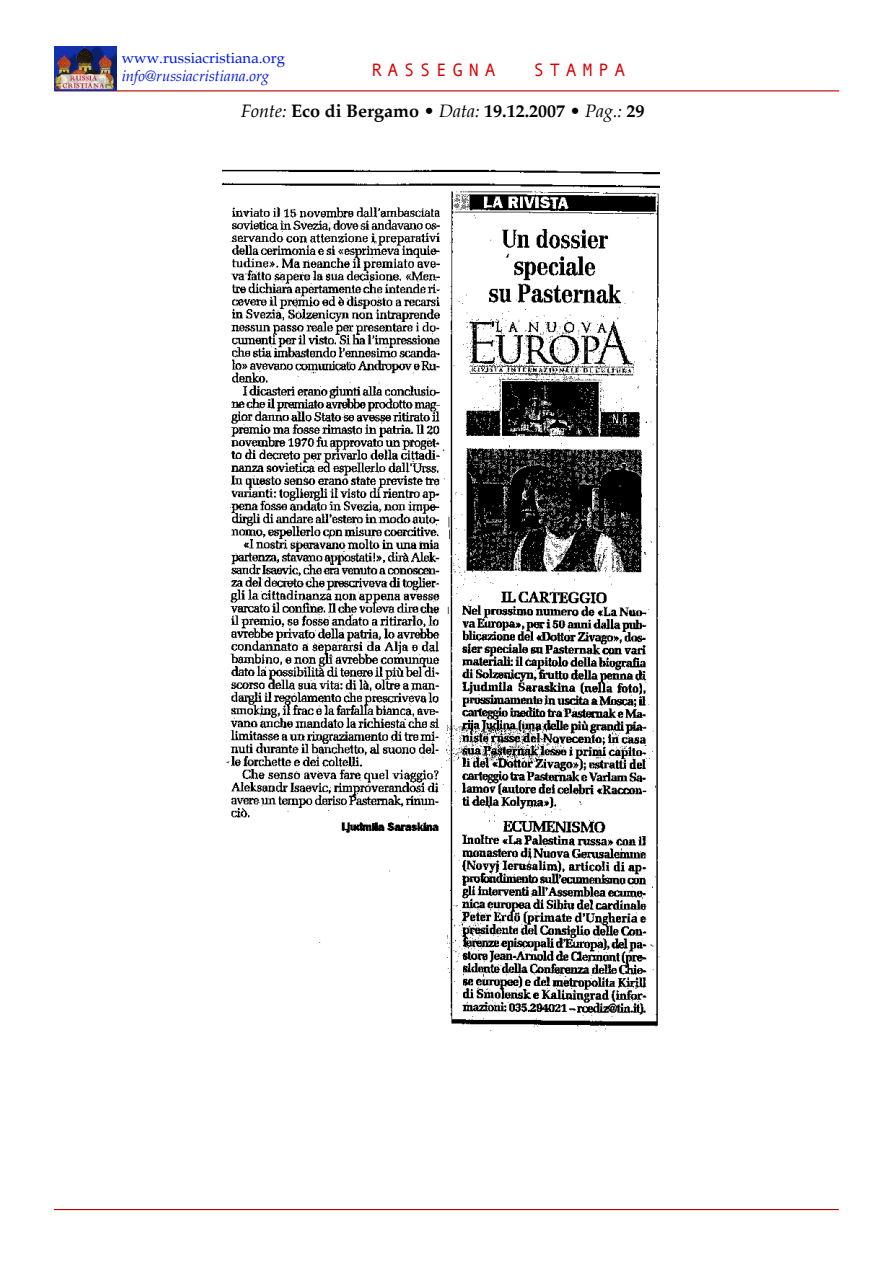
<style>
.page{position:relative;width:893px;height:1263px;background:#fff}
.page>*{position:absolute;margin:0;border:0;box-sizing:border-box;transform-origin:0 0}
.t1{font:700 18px "Palatino";color:#000}
.t2{font:18px "Andale Mono";letter-spacing:.3em;color:#d90000}
.t3{font:italic 15px/18px "Palatino";color:#001ae6}
.s1{font-style:normal}
.s2{font-weight:400;font-style:italic}
</style>
<div class="page">
<hr style="left:54px;top:1209px;width:785px;height:1px;background:#b40000">
<hr style="left:54px;top:90px;width:785px;height:1px;background:#b40000">
<img style="left:54px;top:47px;width:63px;height:44px">
<img style="left:223px;top:169px;width:437px;height:863px">
<p class="t3" style="left:122px;top:49px;width:165px"><span class="s1">www.russiacristiana.org </span>info@russiacristiana.org</p>
<p class="t2" style="left:371px;top:60px;width:126px">RASSEGNA</p>
<p class="t2" style="left:533px;top:60px;width:93px">STAMPA</p>
<p class="t1" style="left:241px;top:101px;width:405px"><span class="s2">Fonte:</span> Eco di Bergamo • <span class="s2">Data:</span> 19.12.2007 • <span class="s2">Pag.:</span> 29</p>
</div>
